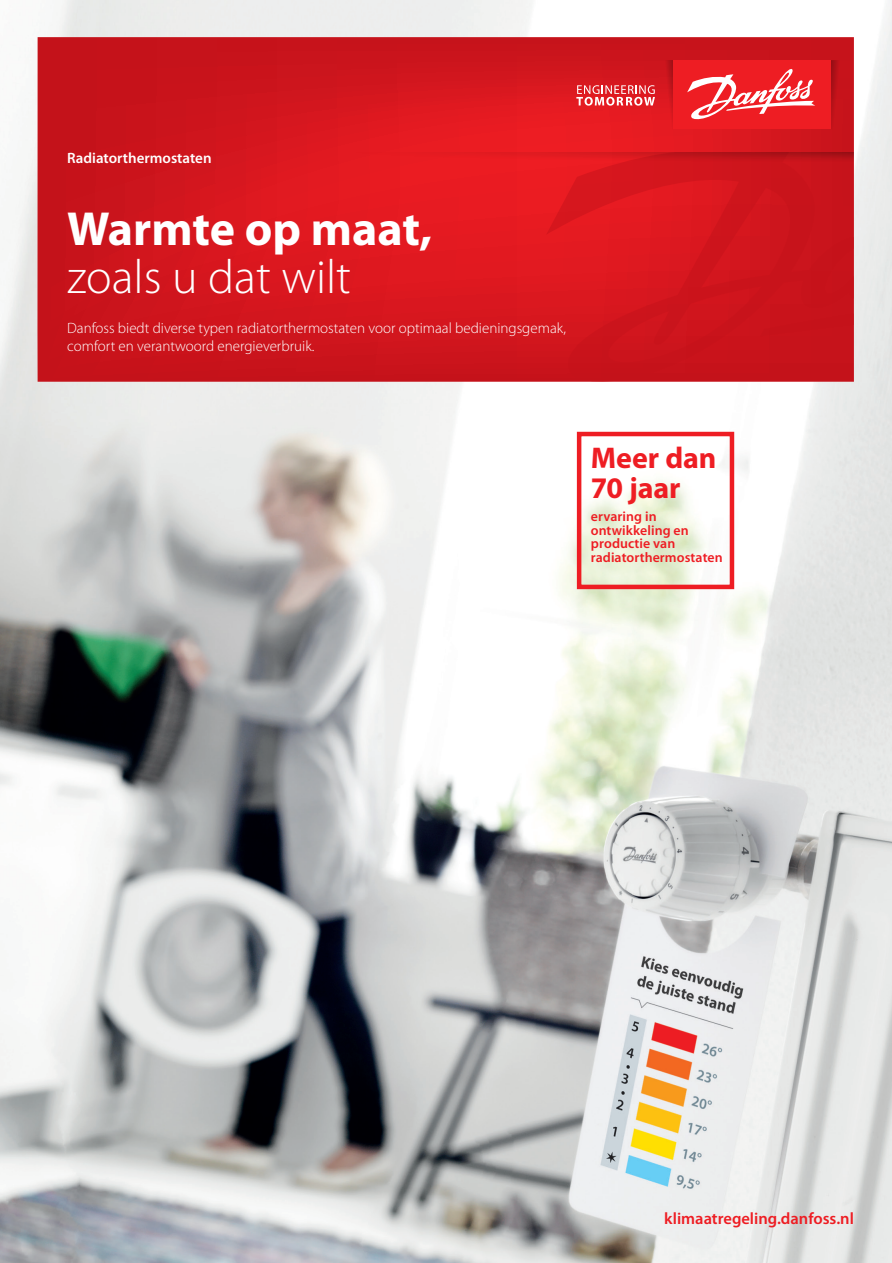
<style>
.page{position:relative;width:892px;height:1263px;background:#fff}
.page>*{position:absolute;margin:0;border:0;box-sizing:border-box;transform-origin:0 0}
.t1{font:700 48px "Myriad Pro";color:#fff}
.t2{font:300 48px "Myriad Pro";color:#fff}
.t3{font:700 30px/30px "Myriad Pro";letter-spacing:-.005em;color:#ee1d23}
.t4{font:600 16.5px "Myriad Pro";color:#ee1d23}
.t5{font:300 15px/18px "Myriad Pro";color:#fff}
.t6{font:600 15px "Myriad Pro";color:#fff}
.t7{font:600 13.8px/13.8px "Myriad Pro";letter-spacing:.005em;color:#ee1d23}
</style>
<div class="page">
<img style="left:0;top:0;width:892px;height:1262px">
<svg style="left:37px;top:37px;width:817px;height:345px;background:#d3161e"></svg>
<svg style="left:546px;top:165px;width:308px;height:217px;background:#d1151d"></svg>
<div style="left:577px;top:432px;width:157px;height:157px;border:4px solid #ee1d23"></div>
<svg style="left:831px;top:60px;width:12px;height:69px"></svg>
<svg style="left:357px;top:152px;width:497px;height:13px;background:#d6171e"></svg>
<div style="left:673px;top:60px;width:158px;height:69px;background:#ee1d23"></div>
<svg style="left:576px;top:60px;width:97px;height:69px;background:#dd2b32"></svg>
<svg style="left:687px;top:69px;width:128px;height:51px"></svg>
<p class="t6" style="left:67px;top:150px;width:146px">Radiatorthermostaten</p>
<h1 class="t1" style="left:67px;top:202px;width:366px">Warmte op maat,</h1>
<h1 class="t2" style="left:67px;top:251px;width:285px">zoals u dat wilt</h1>
<p class="t5" style="left:67px;top:319px;width:500px">Danfoss biedt diverse typen radiatorthermostaten voor optimaal bedieningsgemak, comfort en verantwoord energieverbruik.</p>
<h2 class="t3" style="left:591px;top:443px;width:127px">Meer dan<br>70 jaar</h2>
<p class="t7" style="left:591px;top:509px;width:133px">ervaring in ontwikkeling en productie van radiatorthermostaten</p>
<p class="t4" style="left:664px;top:1209px;width:191px">klimaatregeling.danfoss.nl</p>
</div>
